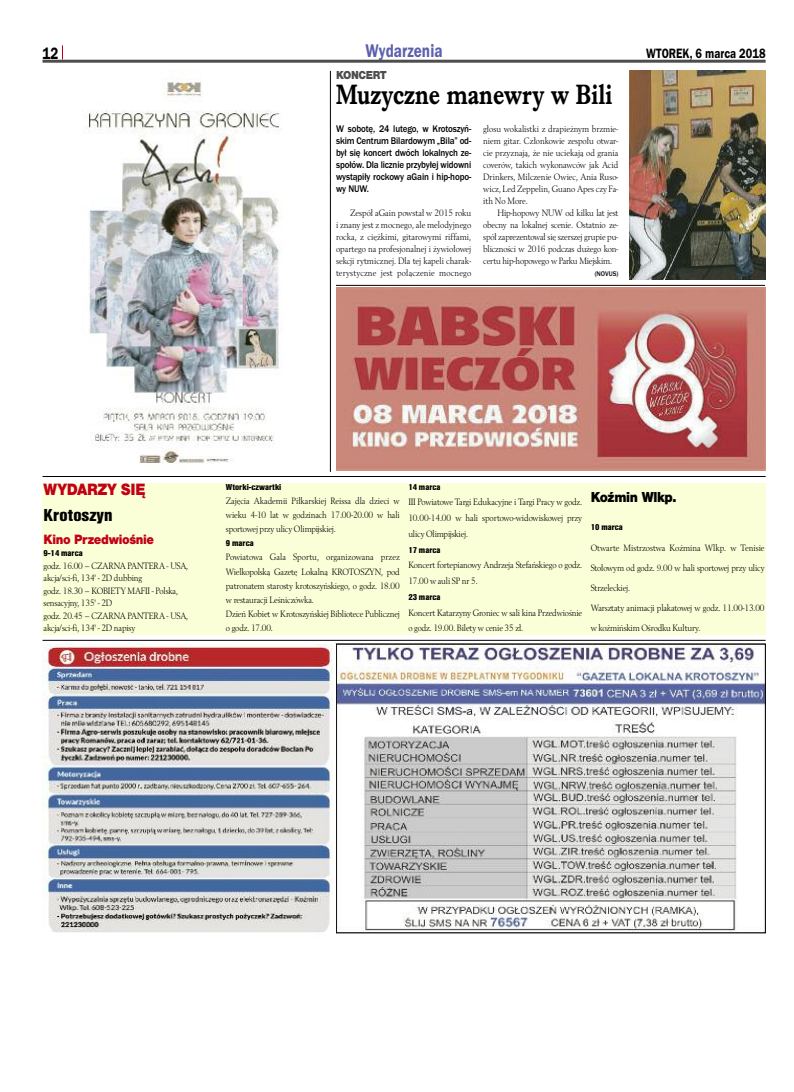
<style>
.page{position:relative;width:794px;height:1092px;background:#fff}
.page>*{position:absolute;margin:0;border:0;box-sizing:border-box;transform-origin:0 0}
.t1{font:700 29px "Imprint URWTCE";color:#000;scale:.8 1}
.t2{font:19px "Franklin Got URWTCE Dem";color:#5b60ad;scale:.8 1}
.t3{font:18px "Nimbus San TCE Bla Con";color:#000}
.t4{font:900 17px "Nimbus San TCE";letter-spacing:-.025em;color:#c20016;scale:.9 1}
.t5{font:17px "Franklin Got URWTCE Dem";color:#000;scale:.8 1}
.t6{font:900 15px "Nimbus San TCE";letter-spacing:-.025em;color:#000;scale:.9 1}
.t7{font:14px "Franklin Got URWTCE Dem";color:#000;scale:.8 1}
.t8{font:900 14px "Nimbus San TCE";letter-spacing:-.025em;color:#c20016;scale:.9 1}
.t9{font:900 12px "Nimbus San TCE";letter-spacing:-.035em;color:#4d4d4d;scale:.9 1}
.t10{font:500 10px/12px "Franklin Got URWTCE";letter-spacing:-.01em;color:#000;text-align:justify;scale:.9 1}
.t11{font:9.6px/12px "Berling TCE";letter-spacing:-.015em;color:#000;text-align:justify;scale:.9 1}
.t12{font:9px "Nimbus San TCE Bla Con";color:#000}
.t13{font:500 7px "Franklin Got URWTCE";color:#000;scale:.95 1}
</style>
<div class="page">
<hr style="left:43px;top:60px;width:722px;height:3px;background:#4d4d4d">
<svg style="left:62px;top:45px;width:1px;height:14px"></svg>
<img style="left:338px;top:645px;width:425px;height:286px">
<div style="left:336px;top:643px;width:429px;height:290px;border:1px solid #000"></div>
<img style="left:43px;top:644px;width:290px;height:288px">
<div style="left:43px;top:482px;width:722px;height:152px;background:#fbffd7"></div>
<hr style="left:43px;top:476px;width:722px;height:1px;background:#000">
<hr style="left:43px;top:639px;width:722px;height:1px;background:#000">
<img style="left:629px;top:71px;width:136px;height:208px">
<img style="left:82px;top:74px;width:201px;height:391px">
<hr style="left:330px;top:71px;width:1px;height:401px;background:#000">
<hr style="left:336px;top:285px;width:429px;height:1px;background:#000">
<img style="left:336px;top:287px;width:429px;height:184px">
<h3 class="t5" style="left:43px;top:43px;width:21px">12</h3>
<h2 class="t2" style="left:365px;top:40px;width:98px">Wydarzenia</h2>
<h3 class="t7" style="left:646px;top:45px;width:151px">WTOREK, 6 marca 2018</h3>
<p class="t9" style="left:336px;top:68px;width:58px">KONCERT</p>
<h1 class="t1" style="left:336px;top:77px;width:347px">Muzyczne manewry w Bili</h1>
<p class="t10" style="left:336px;top:123px;width:152px">W sobotę, 24 lutego, w Krotoszyń&shy;skim Centrum Bilardowym „Bila” od&shy;był się koncert dwóch lokalnych ze&shy;społów. Dla licznie przybyłej widowni wystąpiły rockowy aGain i hip-hopo&shy;wy NUW.</p>
<p class="t11" style="left:336px;top:207px;width:152px;text-indent:14px">Zespół aGain powstał w 2015 roku i znany jest z mocnego, ale melodyjnego rocka, z ciężkimi, gitarowymi riffami, opartego na profesjonalnej i żywiołowej sekcji rytmicznej. Dla tej kapeli charak&shy;terystyczne jest połączenie mocnego</p>
<p class="t11" style="left:483px;top:123px;width:152px">głosu wokalistki z drapieżnym brzmie&shy;niem gitar. Członkowie zespołu otwar&shy;cie przyznają, że nie uciekają od grania coverów, takich wykonawców jak Acid Drinkers, Milczenie Owiec, Ania Ruso&shy;wicz, Led Zeppelin, Guano Apes czy Fa&shy;ith No More.</p>
<p class="t11" style="left:483px;top:207px;width:152px;text-indent:14px">Hip-hopowy NUW od kilku lat jest obecny na lokalnej scenie. Ostatnio ze&shy;spół zaprezentował się szerszej grupie pu&shy;bliczności w 2016 podczas dużego kon&shy;certu hip-hopowego w Parku Miejskim.</p>
<p class="t13" style="left:594px;top:269px;width:26px">(NOVUS)</p>
<h3 class="t4" style="left:44px;top:479px;width:115px">WYDARZY SIĘ</h3>
<h3 class="t3" style="left:44px;top:504px;width:71px">Krotoszyn</h3>
<h3 class="t8" style="left:44px;top:531px;width:124px">Kino Przedwiośnie</h3>
<p class="t12" style="left:44px;top:548px;width:41px">9-14 marca</p>
<p class="t11" style="left:44px;top:559px;width:162px;line-height:12.5px;text-align:left">godz. 16.00 – CZARNA PANTERA - USA, akcja/sci-fi, 134' - 2D dubbing<br>godz. 18.30 – KOBIETY MAFII - Polska, sensacyjny, 135' - 2D<br>godz. 20.45 – CZARNA PANTERA - USA, akcja/sci-fi, 134' - 2D napisy</p>
<p class="t12" style="left:226px;top:481px;width:57px">Wtorki-czwartki</p>
<p class="t11" style="left:226px;top:493px;width:195px;line-height:14.2px">Zajęcia Akademii Piłkarskiej Reissa dla dzieci w wieku 4-10 lat w godzinach 17.00-20.00 w hali sportowej przy ulicy Olimpijskiej.</p>
<p class="t12" style="left:226px;top:538px;width:29px">9 marca</p>
<p class="t11" style="left:226px;top:550px;width:195px;line-height:14.2px;text-align:left">Powiatowa Gala Sportu, organizowana przez Wielkopolską Gazetę Lokalną KROTOSZYN, pod patronatem starosty krotoszyńskiego, o godz. 18.00 w restauracji Leśniczówka.<br>Dzień Kobiet w Krotoszyńskiej Bibliotece Publicznej o godz. 17.00.</p>
<p class="t12" style="left:408px;top:481px;width:34px">14 marca</p>
<p class="t11" style="left:408px;top:494px;width:195px;line-height:15.8px">III Powiatowe Targi Edukacyjne i Targi Pracy w godz.<br>10.00-14.00 w hali sportowo-widowiskowej przy ulicy Olimpijskiej.</p>
<p class="t12" style="left:408px;top:544px;width:34px">17 marca</p>
<p class="t11" style="left:408px;top:557px;width:195px;line-height:15.8px">Koncert fortepianowy Andrzeja Stefańskiego o godz.<br>17.00 w auli SP nr 5.</p>
<p class="t12" style="left:408px;top:591px;width:34px">23 marca</p>
<p class="t11" style="left:408px;top:604px;width:195px;line-height:15.8px">Koncert Katarzyny Groniec w sali kina Przedwiośnie o godz. 19.00. Bilety w cenie 35 zł.</p>
<h3 class="t6" style="left:591px;top:488px;width:97px">Koźmin Wlkp.</h3>
<p class="t12" style="left:591px;top:522px;width:34px">10 marca</p>
<p class="t11" style="left:591px;top:537px;width:195px;line-height:20.2px;text-align:left">Otwarte Mistrzostwa Koźmina Wlkp. w Tenisie Stołowym od godz. 9.00 w hali sportowej przy ulicy Strzeleckiej.<br>Warsztaty animacji plakatowej w godz. 11.00-13.00 w koźmińskim Ośrodku Kultury.</p>
</div>
